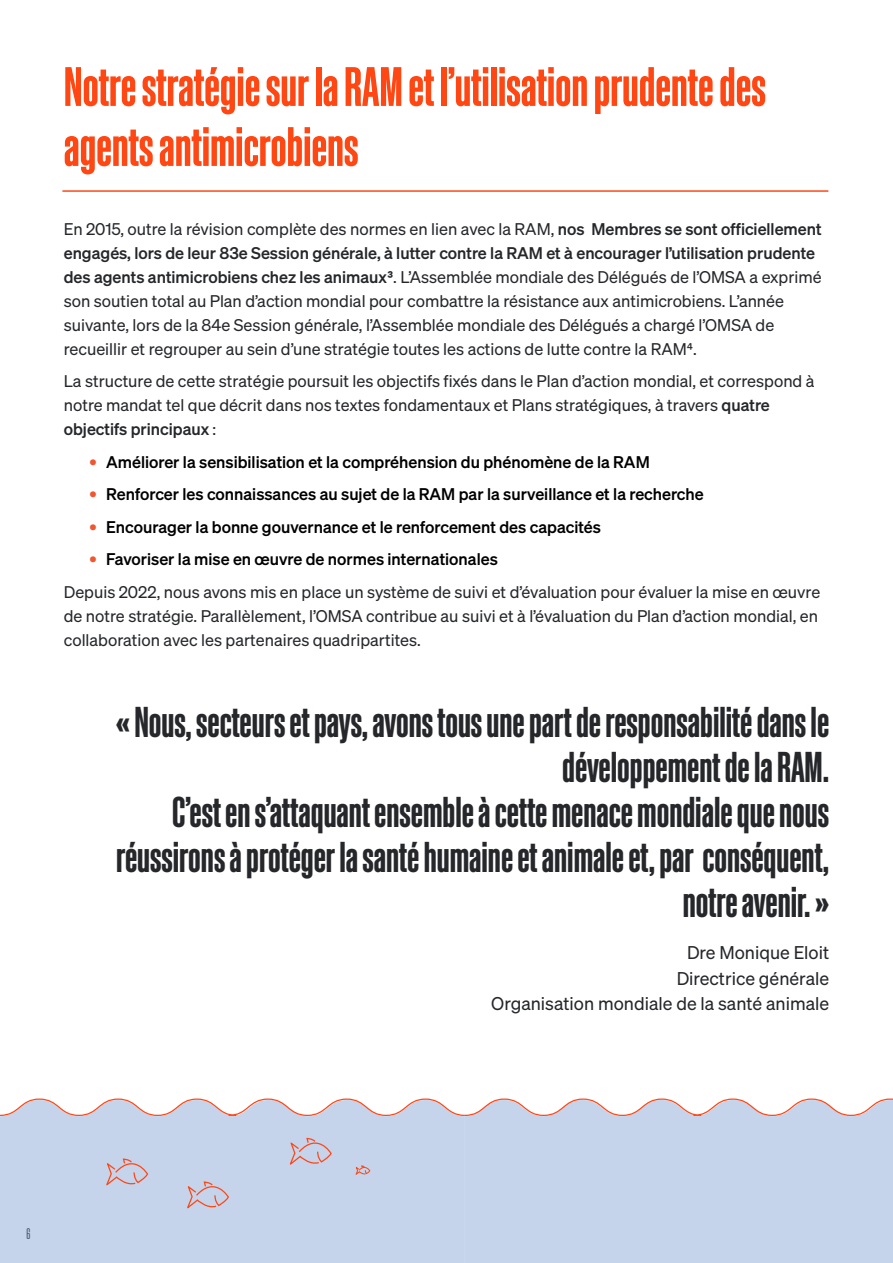
<style>
.page{position:relative;width:893px;height:1263px;background:#fff}
.page>*{position:absolute;margin:0;border:0;box-sizing:border-box;transform-origin:0 0}
.titre1{font:600 54px/60px "Sohne Schmal";color:#ff4714}
.titre1-2{font:600 42px/45px "Sohne Schmal";color:#25272a;text-align:right}
.corps_de_texte{font:18px "Sohne Buch";color:#25272a}
.corps_de_texte-2{font:16.5px/24px "Sohne Buch";color:#25272a}
.t1{font:16.5px "Sohne Kraftig";color:#000001}
.t2{font:15px "Sohne Schmal Buch";color:#231f20}
.s1{font-family:"Sohne Kraftig"}
.s2{font-family:"Sohne Buch";font-size:19.5px;color:#f05630}
</style>
<div class="page">
<hr style="left:63px;top:190px;width:765px;height:2px;background:#ff4714">
<div style="left:0;top:1098px;width:893px;height:165px;background:#c5d3eb"></div>
<p class="titre1" style="left:64px;top:57px;width:704px">Notre stratégie sur la RAM et l’utilisation prudente des agents antimicrobiens</p>
<p class="corps_de_texte-2" style="left:64px;top:216px;width:759px">En 2015, outre la révision complète des normes en lien avec la RAM, <span class="s1">nos Membres se sont officiellement engagés, lors de leur 83e Session générale, à lutter contre la RAM et à encourager l’utilisation prudente des agents antimicrobiens chez les animaux³</span>. L’Assemblée mondiale des Délégués de l’OMSA a exprimé son soutien total au Plan d’action mondial pour combattre la résistance aux antimicrobiens. L’année suivante, lors de la 84e Session générale, l’Assemblée mondiale des Délégués a chargé l’OMSA de recueillir et regrouper au sein d’une stratégie toutes les actions de lutte contre la RAM⁴.</p>
<p class="corps_de_texte-2" style="left:64px;top:369px;width:752px">La structure de cette stratégie poursuit les objectifs fixés dans le Plan d’action mondial, et correspond à notre mandat tel que décrit dans nos textes fondamentaux et Plans stratégiques, à travers <span class="s1">quatre objectifs principaux</span> :</p>
<p class="t1" style="left:89px;top:452px;width:562px"><span class="s2">•</span> Améliorer la sensibilisation et la compréhension du phénomène de la RAM</p>
<p class="t1" style="left:89px;top:484px;width:616px"><span class="s2">•</span> Renforcer les connaissances au sujet de la RAM par la surveillance et la recherche</p>
<p class="t1" style="left:89px;top:517px;width:513px"><span class="s2">•</span> Encourager la bonne gouvernance et le renforcement des capacités</p>
<p class="t1" style="left:89px;top:549px;width:410px"><span class="s2">•</span> Favoriser la mise en œuvre de normes internationales</p>
<p class="corps_de_texte-2" style="left:64px;top:580px;width:758px">Depuis 2022, nous avons mis en place un système de suivi et d’évaluation pour évaluer la mise en œuvre de notre stratégie. Parallèlement, l’OMSA contribue au suivi et à l’évaluation du Plan d’action mondial, en collaboration avec les partenaires quadripartites.</p>
<p class="titre1-2" style="left:116px;top:699px;width:715px">« Nous, secteurs et pays, avons tous une part de responsabilité dans le développement de la RAM.</p>
<p class="titre1-2" style="left:116px;top:789px;width:715px">C’est en s’attaquant ensemble à cette menace mondiale que nous réussirons à protéger la santé humaine et animale et, par conséquent, notre avenir. »</p>
<p class="corps_de_texte" style="left:687px;top:942px;width:144px">Dre Monique Eloit</p>
<p class="corps_de_texte" style="left:677px;top:968px;width:154px">Directrice générale</p>
<p class="corps_de_texte" style="left:491px;top:993px;width:339px">Organisation mondiale de la santé animale</p>
<p class="t2" style="left:27px;top:1226px;width:5px">6</p>
</div>
